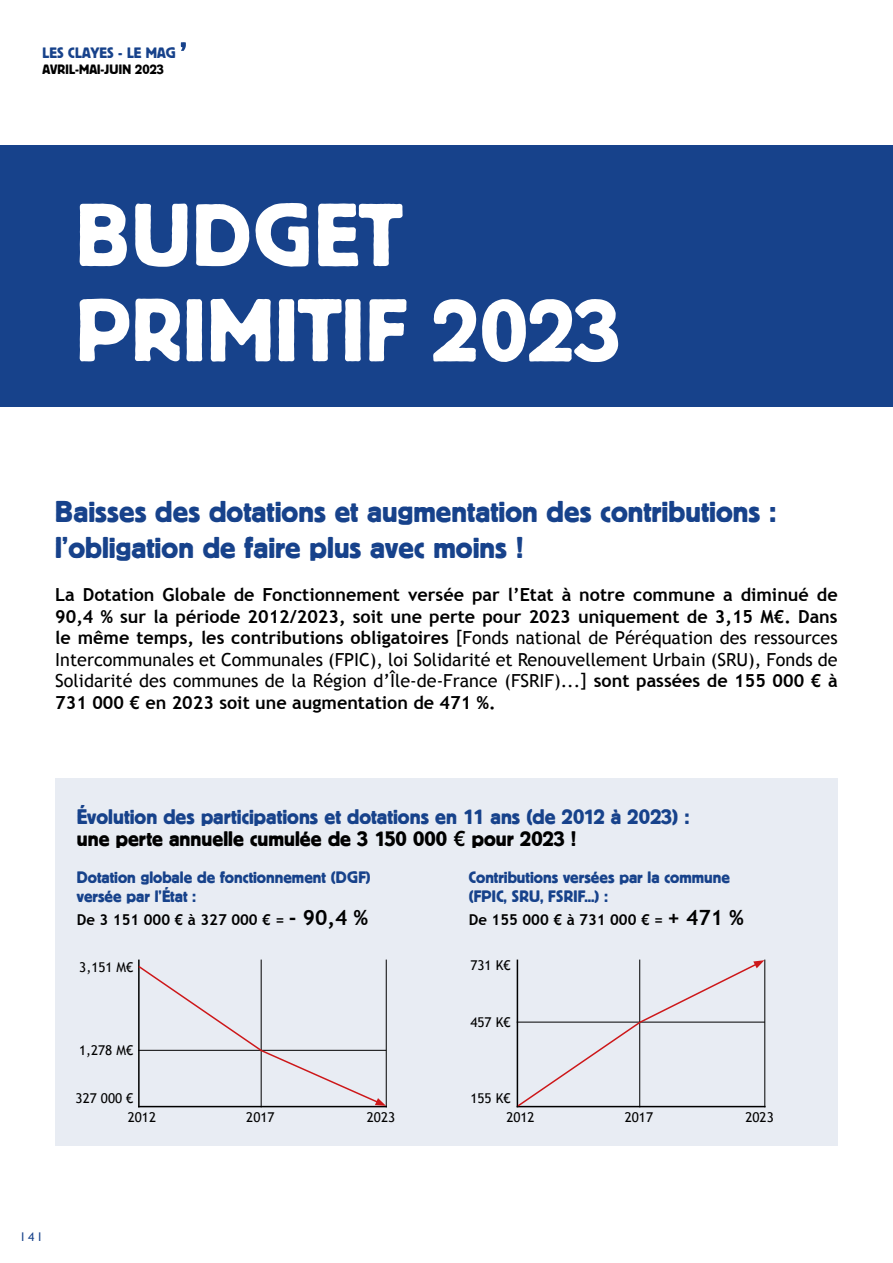
<style>
.page{position:relative;width:893px;height:1263px;background:#fff}
.page>*{position:absolute;margin:0;border:0;box-sizing:border-box;transform-origin:0 0}
.t1{font:88.5px/95.1px "Block BE";letter-spacing:.02em;color:#fff}
.t2{font:30px/36px "Block BE";color:#17428b}
.t3{font:21px/22.5px "Block BE";color:#17428b}
.t4{font:700 18px/21.6px "Trebuchet MS";color:#000;text-align:justify}
.t5{font:16.5px/19.8px "Block BE";color:#17428b}
.t6{font:700 15px "Trebuchet MS";color:#000}
.t7{font:15px "Block BE";color:#17428b}
.t8{font:13.5px/18.8px "Trebuchet MS";color:#000}
.t9{font:13.5px "Block BE";letter-spacing:.01em;color:#000}
.t10{font:12px "Trebuchet MS";color:#17428b}
.s1{font-weight:400}
.s2{color:#000}
.s3{font-family:"Trebuchet MS";font-weight:700;color:#000}
.s4{font-size:21px}
</style>
<div class="page">
<svg style="left:181px;top:42px;width:5px;height:9px"></svg>
<div style="left:0;top:146px;width:893px;height:261px;background:#17428b"></div>
<div style="left:55px;top:778px;width:783px;height:367px;background:#e8ecf3"></div>
<hr style="left:138px;top:959px;width:2px;height:148px;background:#000">
<hr style="left:261px;top:959px;width:1px;height:148px;background:#000">
<hr style="left:386px;top:959px;width:1px;height:148px;background:#000">
<hr style="left:138px;top:1106px;width:249px;height:1px;background:#000">
<svg style="left:138px;top:964px;width:248px;height:142px"></svg>
<hr style="left:517px;top:959px;width:1px;height:148px;background:#000">
<hr style="left:639px;top:959px;width:1px;height:148px;background:#000">
<hr style="left:764px;top:959px;width:1px;height:148px;background:#000">
<svg style="left:516px;top:960px;width:248px;height:148px"></svg>
<p class="t7" style="left:43px;top:44px;width:135px">LES CLAYES - LE MAG</p>
<p class="t9" style="left:43px;top:62px;width:123px">AVRIL-MAI-JUIN 2023</p>
<h1 class="t1" style="left:77px;top:185px;width:545px">BUDGET<br>PRIMITIF 2023</h1>
<h2 class="t2" style="left:55px;top:492px;width:723px">Baisses des dotations et augmentation des contributions : l’obligation de faire plus avec moins !</h2>
<p class="t4" style="left:55px;top:584px;width:784px">La Dotation Globale de Fonctionnement versée par l’Etat à notre commune a diminué de 90,4 % sur la période 2012/2023, soit une perte pour 2023 uniquement de 3,15 M€. Dans le même temps, les contributions obligatoires <span class="s1">[Fonds national de Péréquation des ressources Intercommunales et Communales (FPIC), loi Solidarité et Renouvellement Urbain (SRU), Fonds de Solidarité des communes de la Région d’Île-de-France (FSRIF)...]</span> sont passées de 155 000 € à 731 000 € en 2023 soit une augmentation de 471 %.</p>
<p class="t3" style="left:77px;top:804px;width:614px">Évolution des participations et dotations en 11 ans (de 2012 à 2023) : <span class="s2">une perte annuelle cumulée de 3 150 000</span> <span class="s3">€</span> <span class="s2">pour 2023 !</span></p>
<p class="t5" style="left:77px;top:866px;width:295px">Dotation globale de fonctionnement (DGF) versée par l’État :</p>
<p class="t6" style="left:77px;top:910px;width:293px">De 3 151 000 € à 327 000 € = <span class="s4">- 90,4 %</span></p>
<p class="t8" style="left:79px;top:958px;width:55px">3,151 M€</p>
<p class="t8" style="left:79px;top:1041px;width:55px">1,278 M€</p>
<p class="t8" style="left:128px;top:1089px;width:30px;text-indent:-52px">327 000 €<br>2012</p>
<p class="t8" style="left:246px;top:1108px;width:30px">2017</p>
<p class="t8" style="left:367px;top:1108px;width:30px">2023</p>
<p class="t10" style="left:21px;top:1230px;width:22px">I 4 I</p>
<p class="t5" style="left:469px;top:866px;width:263px">Contributions versées par la commune (FPIC, SRU, FSRIF...) :</p>
<p class="t6" style="left:469px;top:910px;width:276px">De 155 000 € à 731 000 € = <span class="s4">+ 471 %</span></p>
<p class="t8" style="left:470px;top:955px;width:42px">731 K€</p>
<p class="t8" style="left:470px;top:1013px;width:42px">457 K€</p>
<p class="t8" style="left:470px;top:1089px;width:42px">155 K€</p>
<p class="t8" style="left:506px;top:1108px;width:30px">2012</p>
<p class="t8" style="left:625px;top:1108px;width:30px">2017</p>
<p class="t8" style="left:745px;top:1108px;width:30px">2023</p>
</div>
